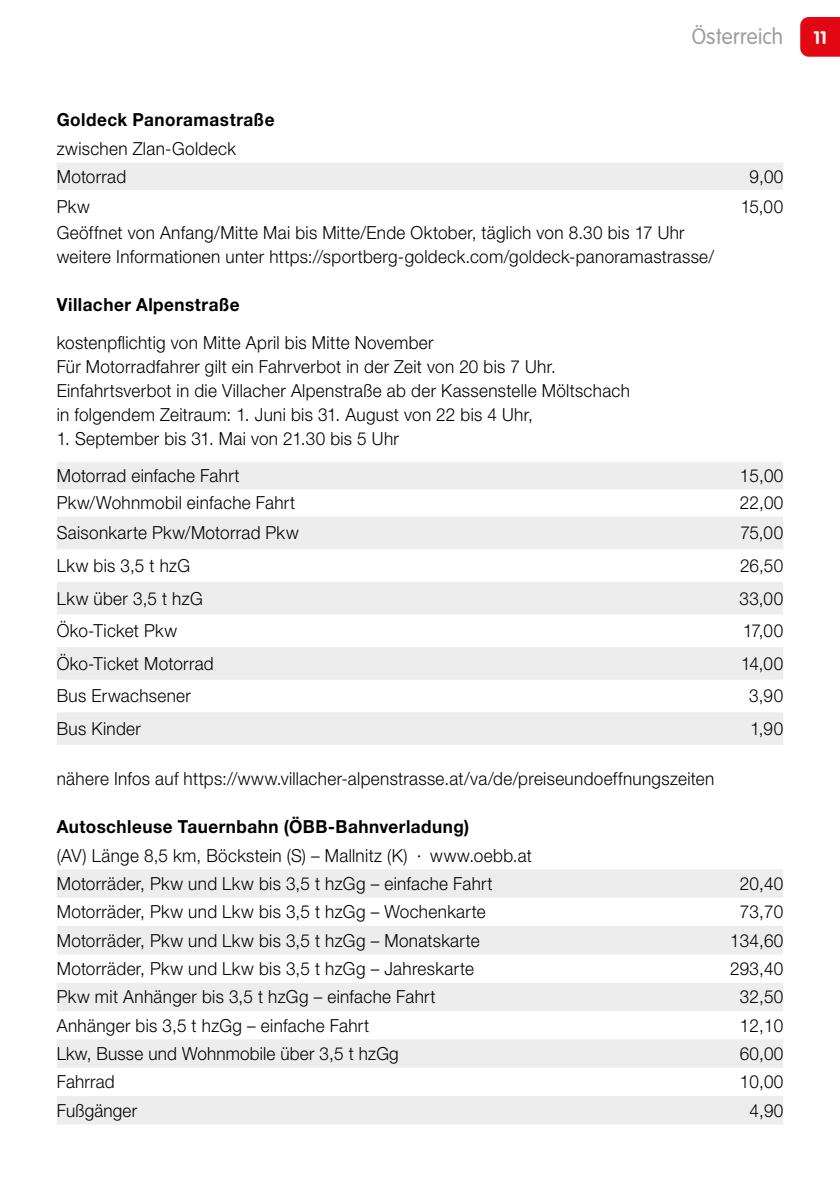
<style>
.page{position:relative;width:840px;height:1191px;background:#fff}
.page>*{position:absolute;margin:0;border:0;box-sizing:border-box;transform-origin:0 0}
.t1{font:300 22px "VAG Rounded LT Pro";letter-spacing:.015em;color:#9d9d9c;scale:.95 1}
.t2{font:300 18px/24px "Helvetica Neue LT Pro";letter-spacing:.02em;color:#000;scale:.95 1}
.t3{font:700 18px "Helvetica Neue LT Pro";letter-spacing:.03em;color:#000;scale:.95 1}
.t4{font:700 18px "VAG Rounded LT Pro";color:#fff}
</style>
<div class="page">
<div style="left:800px;top:17px;width:39px;height:40px;background:#e30613"></div>
<div style="left:57px;top:163px;width:725px;height:27px;background:#ededed"></div>
<svg style="left:57px;top:462px;width:725px;height:283px;fill:#ededed"></svg>
<svg style="left:57px;top:869px;width:725px;height:255px;fill:#ededed"></svg>
<p class="t3" style="left:57px;top:109px;width:230px">Goldeck Panoramastraße</p>
<p class="t2" style="left:57px;top:134px;width:190px;line-height:27.8px">zwischen Zlan-Goldeck<br>Motorrad</p>
<p class="t1" style="left:691px;top:24px;width:98px">Österreich</p>
<p class="t4" style="left:813px;top:26px;width:15px">11</p>
<p class="t2" style="left:749px;top:164px;width:37px">9,00</p>
<p class="t2" style="left:57px;top:194px;width:36px">Pkw</p>
<p class="t2" style="left:740px;top:194px;width:46px">15,00</p>
<p class="t2" style="left:57px;top:220px;width:693px">Geöffnet von Anfang/Mitte Mai bis Mitte/Ende Oktober, täglich von 8.30 bis 17 Uhr weitere Informationen unter https://sportberg-goldeck.com/goldeck-panoramastrasse/</p>
<p class="t3" style="left:57px;top:293px;width:194px">Villacher Alpenstraße</p>
<p class="t2" style="left:57px;top:330px;width:604px">kostenpflichtig von Mitte April bis Mitte November<br>Für Motorradfahrer gilt ein Fahrverbot in der Zeit von 20 bis 7 Uhr.<br>Einfahrtsverbot in die Villacher Alpenstraße ab der Kassenstelle Möltschach in folgendem Zeitraum: 1. Juni bis 31. August von 22 bis 4 Uhr,</p>
<p class="t2" style="left:57px;top:419px;width:361px;line-height:37.4px">1. September bis 31. Mai von 21.30 bis 5 Uhr<br>Motorrad einfache Fahrt</p>
<p class="t2" style="left:739px;top:463px;width:47px">15,00</p>
<p class="t2" style="left:57px;top:490px;width:252px">Pkw/Wohnmobil einfache Fahrt</p>
<p class="t2" style="left:739px;top:490px;width:47px">22,00</p>
<p class="t2" style="left:57px;top:520px;width:256px">Saisonkarte Pkw/Motorrad Pkw</p>
<p class="t2" style="left:740px;top:520px;width:47px">75,00</p>
<p class="t2" style="left:57px;top:553px;width:142px">Lkw bis 3,5 t hzG</p>
<p class="t2" style="left:739px;top:553px;width:47px">26,50</p>
<p class="t2" style="left:57px;top:586px;width:155px">Lkw über 3,5 t hzG</p>
<p class="t2" style="left:739px;top:586px;width:47px">33,00</p>
<p class="t2" style="left:57px;top:618px;width:128px">Öko-Ticket Pkw</p>
<p class="t2" style="left:742px;top:618px;width:44px">17,00</p>
<p class="t2" style="left:57px;top:651px;width:166px">Öko-Ticket Motorrad</p>
<p class="t2" style="left:740px;top:651px;width:46px">14,00</p>
<p class="t2" style="left:57px;top:683px;width:143px">Bus Erwachsener</p>
<p class="t2" style="left:748px;top:683px;width:37px">3,90</p>
<p class="t2" style="left:57px;top:716px;width:90px">Bus Kinder</p>
<p class="t2" style="left:750px;top:716px;width:36px">1,90</p>
<p class="t2" style="left:57px;top:766px;width:693px">nähere Infos auf https://www.villacher-alpenstrasse.at/va/de/preiseundoeffnungszeiten</p>
<p class="t3" style="left:57px;top:815px;width:435px">Autoschleuse Tauernbahn (ÖBB-Bahnverladung)</p>
<p class="t2" style="left:57px;top:840px;width:501px;line-height:28.4px">(AV) Länge 8,5 km, Böckstein (S) – Mallnitz (K) · www.oebb.at<br>Motorräder, Pkw und Lkw bis 3,5 t hzGg – einfache Fahrt</p>
<p class="t2" style="left:739px;top:871px;width:47px">20,40</p>
<p class="t2" style="left:57px;top:899px;width:453px">Motorräder, Pkw und Lkw bis 3,5 t hzGg – Wochenkarte</p>
<p class="t2" style="left:739px;top:899px;width:47px">73,70</p>
<p class="t2" style="left:57px;top:927px;width:446px">Motorräder, Pkw und Lkw bis 3,5 t hzGg – Monatskarte</p>
<p class="t2" style="left:729px;top:927px;width:57px">134,60</p>
<p class="t2" style="left:57px;top:956px;width:440px">Motorräder, Pkw und Lkw bis 3,5 t hzGg – Jahreskarte</p>
<p class="t2" style="left:729px;top:956px;width:57px">293,40</p>
<p class="t2" style="left:57px;top:984px;width:400px">Pkw mit Anhänger bis 3,5 t hzGg – einfache Fahrt</p>
<p class="t2" style="left:739px;top:984px;width:47px">32,50</p>
<p class="t2" style="left:57px;top:1013px;width:330px">Anhänger bis 3,5 t hzGg – einfache Fahrt</p>
<p class="t2" style="left:739px;top:1013px;width:47px">12,10</p>
<p class="t2" style="left:57px;top:1041px;width:361px">Lkw, Busse und Wohnmobile über 3,5 t hzGg</p>
<p class="t2" style="left:739px;top:1041px;width:47px">60,00</p>
<p class="t2" style="left:57px;top:1069px;width:62px">Fahrrad</p>
<p class="t2" style="left:739px;top:1069px;width:47px">10,00</p>
<p class="t2" style="left:57px;top:1098px;width:86px">Fußgänger</p>
<p class="t2" style="left:749px;top:1098px;width:37px">4,90</p>
</div>
